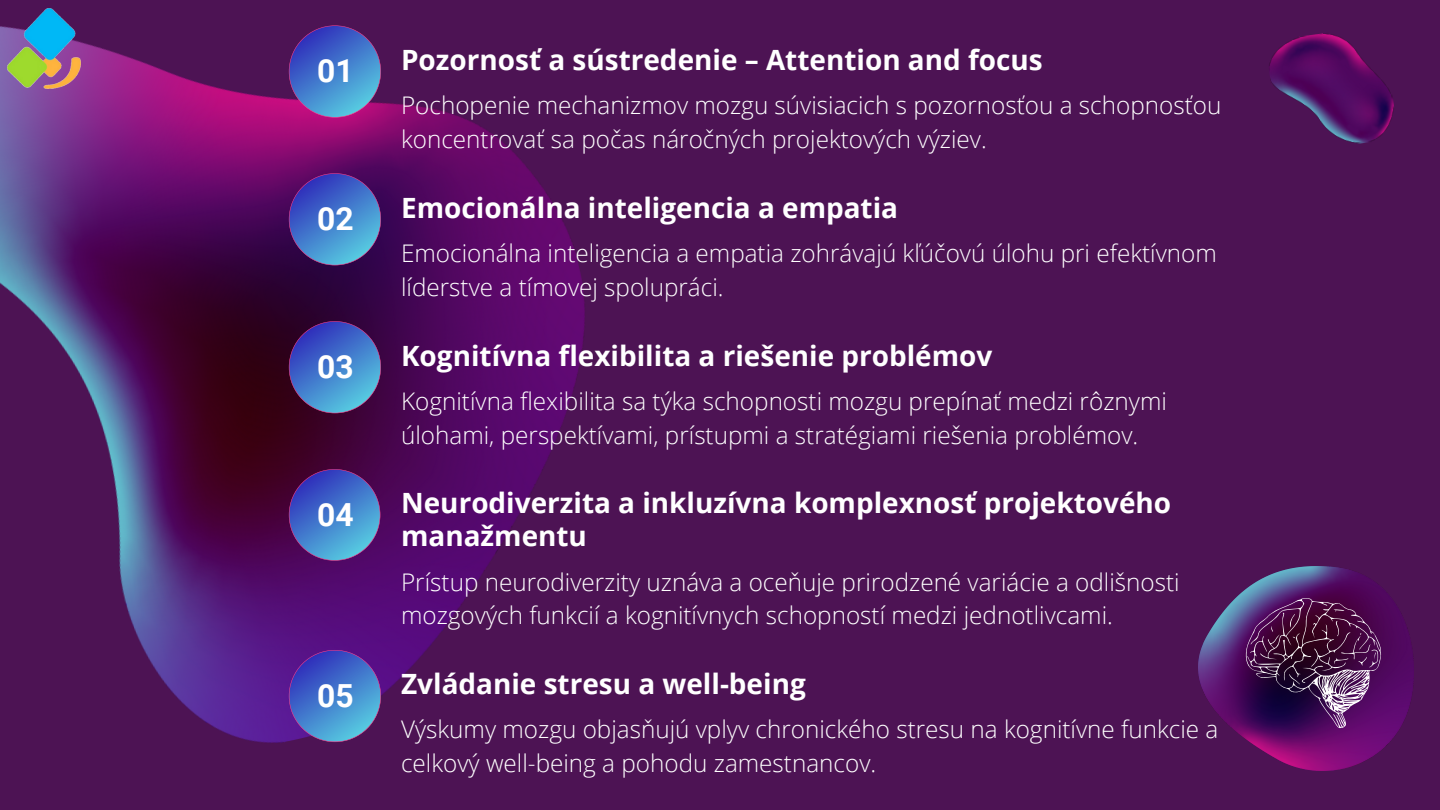
<style>
.page{position:relative;width:1440px;height:810px;background:#4d1354}
.page>*{position:absolute;margin:0;border:0;box-sizing:border-box;transform-origin:0 0}
.t1{font:700 31.8px "Roboto";color:#fff}
.t2{font:700 27.9px/32.8px "Open Sans";color:#fff}
.t3{font:300 24.3px/33.8px "Open Sans";color:#fff}
</style>
<div class="page">
<img style="left:1198px;top:567px;width:216px;height:203px">
<img style="left:0;top:8px;width:585px;height:735px">
<img style="left:1269px;top:33px;width:125px;height:111px">
<svg style="left:289px;top:25px;width:92px;height:93px;background:#5163b5"></svg>
<svg style="left:289px;top:173px;width:92px;height:92px;background:#4562b2"></svg>
<svg style="left:289px;top:321px;width:92px;height:92px;background:#4361aa"></svg>
<svg style="left:289px;top:469px;width:91px;height:92px;background:#4761b0"></svg>
<svg style="left:289px;top:650px;width:92px;height:92px;background:#4a65ba"></svg>
<img style="left:1246px;top:598px;width:136px;height:131px">
<img style="left:7px;top:9px;width:74px;height:79px">
<p class="t1" style="left:317px;top:53px;width:38px">01</p>
<p class="t2" style="left:401px;top:43px;width:643px">Pozornosť a sústredenie – Attention and focus</p>
<p class="t3" style="left:401px;top:88px;width:822px">Pochopenie mechanizmov mozgu súvisiacich s pozornosťou a schopnosťou koncentrovať sa počas náročných projektových výziev.</p>
<p class="t1" style="left:317px;top:200px;width:38px">02</p>
<p class="t2" style="left:401px;top:190px;width:499px">Emocionálna inteligencia a empatia</p>
<p class="t3" style="left:401px;top:235px;width:817px">Emocionálna inteligencia a empatia zohrávajú kľúčovú úlohu pri efektívnom líderstve a tímovej spolupráci.</p>
<p class="t1" style="left:317px;top:348px;width:38px">03</p>
<p class="t2" style="left:401px;top:338px;width:593px">Kognitívna flexibilita a riešenie problémov</p>
<p class="t3" style="left:401px;top:383px;width:767px">Kognitívna flexibilita sa týka schopnosti mozgu prepínať medzi rôznymi úlohami, perspektívami, prístupmi a stratégiami riešenia problémov.</p>
<p class="t1" style="left:317px;top:496px;width:38px">04</p>
<p class="t2" style="left:401px;top:486px;width:772px">Neurodiverzita a inkluzívna komplexnosť projektového manažmentu</p>
<p class="t3" style="left:401px;top:564px;width:780px">Prístup neurodiverzity uznáva a oceňuje prirodzené variácie a odlišnosti mozgových funkcií a kognitívnych schopností medzi jednotlivcami.</p>
<p class="t1" style="left:317px;top:677px;width:38px">05</p>
<p class="t2" style="left:401px;top:667px;width:406px">Zvládanie stresu a well-being</p>
<p class="t3" style="left:401px;top:712px;width:819px">Výskumy mozgu objasňujú vplyv chronického stresu na kognitívne funkcie a celkový well-being a pohodu zamestnancov.</p>
</div>
